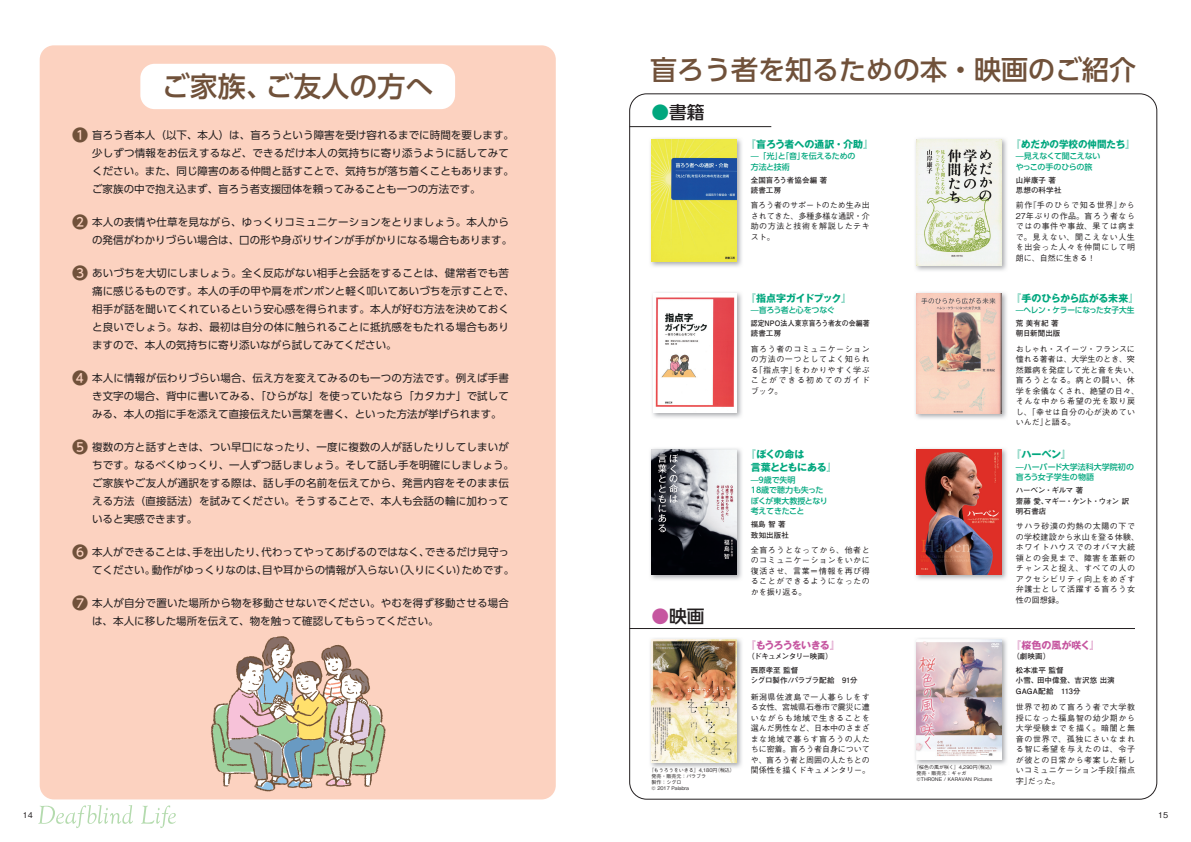
<style>
.page{position:relative;width:1191px;height:842px;background:#fff}
.page>*{position:absolute;margin:0;border:0;box-sizing:border-box;transform-origin:0 0}
.t1{font:500 28px "UD Shin Go Pr 6 N";color:#70513a}
.t2{font:500 27px "UD Shin Go Pr 6 N";color:#70513a}
.t3{font:500 17.7px "UD Shin Go Pr 6 N";color:#231f20}
.t4{font:500 16px "UD Shin Go Pr 6 N";color:#70513a}
.t5{font:10.5px/18px "UD Shin Go Pr 6 N";letter-spacing:.005em;color:#231f20}
.t6{font:700 10px "Gothic MB101 Pro";letter-spacing:-.01em;color:#00a77e}
.t7{font:700 10px/13px "Gothic MB101 Pro";letter-spacing:-.055em;color:#00a77e}
.t8{font:700 10px "Gothic MB101 Pro";letter-spacing:-.01em;color:#00a77e;scale:.95 1}
.t9{font:700 10px "Gothic MB101 Pro";letter-spacing:-.05em;color:#00a77e}
.t10{font:700 10px "Gothic MB101 Pro";letter-spacing:-.095em;color:#c656a0}
.t11{font:700 10px "Gothic MB101 Pro";color:#c656a0}
.t12{font:500 8px/10.5px "Gothic BBB Pro";letter-spacing:.07em;color:#231f20;text-align:justify}
.t13{font:500 8px/10.5px "Gothic BBB Pro";letter-spacing:.035em;color:#231f20}
.t14{font:500 8px/10.5px "UD Shin Go Pr 6 N";letter-spacing:-.02em;color:#00a77e}
.t15{font:500 8px/10.5px "Gothic BBB Pro";letter-spacing:.07em;color:#231f20;text-align:justify;scale:.95 1}
.t16{font:500 8px/10.5px "UD Shin Go Pr 6 N";color:#00a77e}
.t17{font:500 8px "UD Shin Go Pr 6 N";letter-spacing:-.02em;color:#00a77e;scale:.96 1}
.t18{font:500 8px "UD Shin Go Pr 6 N";letter-spacing:-.055em;color:#00a77e}
.t19{font:700 7.5px/10.5px "Futo Go B101 Pro";color:#231f20}
.t20{font:700 7.5px/10.5px "Futo Go B101 Pro";letter-spacing:-.04em;color:#231f20}
.t21{font:700 7.5px/10.5px "Futo Go B101 Pro";letter-spacing:.02em;color:#231f20}
.t22{font:700 7.5px/10.5px "Futo Go B101 Pro";color:#231f20;scale:.92 1}
.t23{font:700 7.5px/13.3px "Futo Go B101 Pro";letter-spacing:-.05em;color:#231f20}
.t24{font:700 7.5px "Futo Go B101 Pro";letter-spacing:-.025em;color:#231f20}
.t25{font:500 5px/6px "Gothic BBB Pro";letter-spacing:-.005em;color:#231f20}
.s1{color:#00a77e}
.s2{color:#c656a0}
</style>
<div class="page">
<div style="left:40px;top:45px;width:516px;height:754px;background:#fcd2c0;border-radius:14px"></div>
<svg style="left:38px;top:805px;width:138px;height:23px"></svg>
<img style="left:211px;top:636px;width:175px;height:156px">
<img style="left:915px;top:448px;width:92px;height:132px">
<img style="left:916px;top:450px;width:85px;height:125px">
<img style="left:915px;top:638px;width:92px;height:127px">
<img style="left:916px;top:640px;width:85px;height:120px">
<img style="left:915px;top:292px;width:92px;height:127px">
<img style="left:916px;top:293px;width:85px;height:121px">
<img style="left:915px;top:138px;width:92px;height:133px">
<img style="left:916px;top:139px;width:85px;height:126px">
<img style="left:650px;top:638px;width:92px;height:130px">
<img style="left:651px;top:640px;width:85px;height:123px">
<img style="left:650px;top:448px;width:92px;height:132px">
<img style="left:651px;top:450px;width:85px;height:124px">
<img style="left:652px;top:292px;width:90px;height:126px">
<img style="left:653px;top:294px;width:83px;height:119px">
<img style="left:650px;top:138px;width:92px;height:129px">
<img style="left:651px;top:139px;width:85px;height:123px">
<hr style="left:629px;top:628px;width:506px;height:1px;background:#231f20">
<hr style="left:629px;top:126px;width:142px;height:1px;background:#231f20">
<div style="left:140px;top:64px;width:315px;height:45px;background:#fff;border-radius:14px"></div>
<h1 class="t1" style="left:162px;top:64px;width:273px">ご家族、ご友人の方へ</h1>
<h3 class="t4" style="left:72px;top:122px;width:17px">❶</h3>
<p class="t5" style="left:92px;top:126px;width:423px">盲ろう者本人（以下、本人）は、盲ろうという障害を受け容れるまでに時間を要します。少しずつ情報をお伝えするなど、できるだけ本人の気持ちに寄り添うように話してみてください。また、同じ障害のある仲間と話すことで、気持ちが落ち着くこともあります。ご家族の中で抱え込まず、盲ろう者支援団体を頼ってみることも一つの方法です。</p>
<p class="t5" style="left:92px;top:213px;width:421px">本人の表情や仕草を見ながら、ゆっくりコミュニケーションをとりましょう。本人からの発信がわかりづらい場合は、口の形や身ぶりサインが手がかりになる場合もあります。</p>
<p class="t5" style="left:92px;top:264px;width:423px">あいづちを大切にしましょう。全く反応がない相手と会話をすることは、健常者でも苦痛に感じるものです。本人の手の甲や肩をポンポンと軽く叩いてあいづちを示すことで、相手が話を聞いてくれているという安心感を得られます。本人が好む方法を決めておくと良いでしょう。なお、最初は自分の体に触られることに抵抗感をもたれる場合もありますので、本人の気持ちに寄り添いながら試してみてください。</p>
<p class="t5" style="left:92px;top:369px;width:418px;text-align:justify">本人に情報が伝わりづらい場合、伝え方を変えてみるのも一つの方法です。例えば手書き文字の場合、背中に書いてみる、「ひらがな」を使っていたなら「カタカナ」で試してみる、本人の指に手を添えて直接伝えたい言葉を書く、といった方法が挙げられます。</p>
<p class="t5" style="left:92px;top:438px;width:423px">複数の方と話すときは、つい早口になったり、一度に複数の人が話したりしてしまいがちです。なるべくゆっくり、一人ずつ話しましょう。そして話し手を明確にしましょう。ご家族やご友人が通訳をする際は、話し手の名前を伝えてから、発言内容をそのまま伝える方法（直接話法）を試みてください。そうすることで、本人も会話の輪に加わっていると実感できます。</p>
<p class="t5" style="left:92px;top:542px;width:423px">本人ができることは、手を出したり、代わってやってあげるのではなく、できるだけ見守ってください。動作がゆっくりなのは、目や耳からの情報が入らない（入りにくい）ためです。</p>
<p class="t5" style="left:92px;top:593px;width:418px">本人が自分で置いた場所から物を移動させないでください。やむを得ず移動させる場合は、本人に移した場所を伝えて、物を触って確認してもらってください。</p>
<h3 class="t4" style="left:72px;top:209px;width:17px">❷</h3>
<h3 class="t4" style="left:72px;top:260px;width:17px">❸</h3>
<h3 class="t4" style="left:72px;top:365px;width:17px">❹</h3>
<h3 class="t4" style="left:72px;top:434px;width:17px">❺</h3>
<h3 class="t4" style="left:72px;top:539px;width:17px">❻</h3>
<h3 class="t4" style="left:72px;top:590px;width:17px">❼</h3>
<h2 class="t2" style="left:650px;top:48px;width:487px">盲ろう者を知るための本・映画のご紹介</h2>
<h3 class="t3" style="left:651px;top:98px;width:55px"><span class="s1">●</span>書籍</h3>
<p class="t6" style="left:746px;top:136px;width:129px">『盲ろう者への通訳・介助』</p>
<p class="t14" style="left:750px;top:151px;width:106px">—「光」と「音」を伝えるための方法と技術</p>
<p class="t19" style="left:750px;top:174px;width:78px">全国盲ろう者協会編 著読書工房</p>
<p class="t15" style="left:750px;top:199px;width:127px">盲ろう者のサポートのため生み出されてきた、多種多様な通訳・介助の方法と技術を解説したテキスト。</p>
<p class="t9" style="left:746px;top:290px;width:107px">『指点字ガイドブック』</p>
<p class="t18" style="left:750px;top:303px;width:86px">—盲ろう者と心をつなぐ</p>
<p class="t22" style="left:750px;top:317px;width:131px">認定NPO法人東京盲ろう者友の会編著読書工房</p>
<p class="t12" style="left:750px;top:342px;width:121px">盲ろう者のコミュニケーションの方法の一つとしてよく知られる「指点字」をわかりやすく学ぶことができる初めてのガイドブック。</p>
<h3 class="t3" style="left:651px;top:602px;width:55px"><span class="s2">●</span>映画</h3>
<p class="t25" style="left:651px;top:767px;width:85px;text-indent:-2px">『もうろうをいきる』4,180円（税込）発売・販売元：パラブラ<br>製作：シグロ<br>© 2017 Palabra</p>
<p class="t7" style="left:750px;top:447px;width:88px;text-indent:-5px">『ぼくの命は<br>言葉とともにある』</p>
<p class="t14" style="left:750px;top:474px;width:79px">—９歳で失明<br>18歳で聴力も失ったぼくが東大教授となり考えてきたこと</p>
<p class="t19" style="left:750px;top:518px;width:40px">福島 智 著致知出版社</p>
<p class="t12" style="left:750px;top:543px;width:121px">全盲ろうとなってから、他者とのコミュニケーションをいかに復活させ、言葉＝情報を再び得ることができるようになったのかを振り返る。</p>
<p class="t10" style="left:746px;top:636px;width:96px">『もうろうをいきる』</p>
<p class="t23" style="left:750px;top:649px;width:84px;text-indent:-4px">（ドキュメンタリー映画）西原孝至 監督</p>
<p class="t24" style="left:750px;top:674px;width:109px">シグロ製作/パラブラ配給　91分</p>
<p class="t12" style="left:750px;top:691px;width:121px">新潟県佐渡島で一人暮らしをする女性、宮城県石巻市で震災に遭いながらも地域で生きることを選んだ男性など、日本中のさまざまな地域で暮らす盲ろうの人たちに密着。盲ろう者自身についてや、盲ろう者と周囲の人たちとの関係性を描くドキュメンタリー。</p>
<p class="t25" style="left:916px;top:764px;width:80px;text-indent:-2px">『桜色の風が咲く』4,290円（税込）発売・販売元：ギャガ<br>©THRONE / KARAVAN Pictures</p>
<p class="t8" style="left:1011px;top:136px;width:132px">『めだかの学校の仲間たち』</p>
<p class="t14" style="left:1015px;top:151px;width:86px">—見えなくて聞こえないやっこの手のひらの旅</p>
<p class="t19" style="left:1016px;top:174px;width:47px">山岸康子 著思想の科学社</p>
<p class="t12" style="left:1016px;top:199px;width:121px">前作『手のひらで知る世界』から27年ぶりの作品。盲ろう者ならではの事件や事故、果ては病まで。見えない、聞こえない人生を出会った人々を仲間にして明朗に、自然に生きる！</p>
<p class="t6" style="left:1011px;top:290px;width:129px">『手のひらから広がる未来』</p>
<p class="t17" style="left:1016px;top:303px;width:125px">—ヘレン・ケラーになった女子大生</p>
<p class="t19" style="left:1016px;top:317px;width:46px">荒 美有紀 著朝日新聞出版</p>
<p class="t13" style="left:1016px;top:342px;width:125px">おしゃれ・スイーツ・フランスに憧れる著者は、大学生のとき、突然難病を発症して光と音を失い、盲ろうとなる。病との闘い、休学を余儀なくされ、絶望の日々、そんな中から希望の光を取り戻し、「幸せは自分の心が決めていいんだ」と語る。</p>
<p class="t6" style="left:1011px;top:446px;width:62px">『ハーベン』</p>
<p class="t16" style="left:1016px;top:461px;width:120px">—ハーバード大学法科大学院初の盲ろう女子学生の物語</p>
<p class="t20" style="left:1016px;top:484px;width:115px">ハーベン・ギルマ 著<br>齋藤 愛、マギー・ケント・ウォン 訳明石書店</p>
<p class="t12" style="left:1016px;top:520px;width:125px;text-align:left">サハラ砂漠の灼熱の太陽の下での学校建設から氷山を登る体験、ホワイトハウスでのオバマ大統領との会見まで、障害を革新のチャンスと捉え、すべての人のアクセシビリティ向上をめざす弁護士として活躍する盲ろう女性の回想録。</p>
<p class="t11" style="left:1011px;top:636px;width:90px">『桜色の風が咲く』</p>
<p class="t19" style="left:1016px;top:649px;width:49px;line-height:13.3px;text-indent:-4px">（劇映画）<br>松本准平 監督</p>
<p class="t21" style="left:1016px;top:674px;width:100px">小雪、田中偉登、吉沢悠 出演<br>GAGA配給　113分</p>
<p class="t12" style="left:1016px;top:701px;width:121px">世界で初めて盲ろう者で大学教授になった福島智の幼少期から大学受験までを描く。暗闇と無音の世界で、孤独にさいなまれる智に希望を与えたのは、令子が彼との日常から考案した新しいコミュニケーション手段「指点字」だった。</p>
<p class="t12" style="left:23px;top:809px;width:12px">14</p>
<p class="t12" style="left:1158px;top:809px;width:12px">15</p>
</div>
